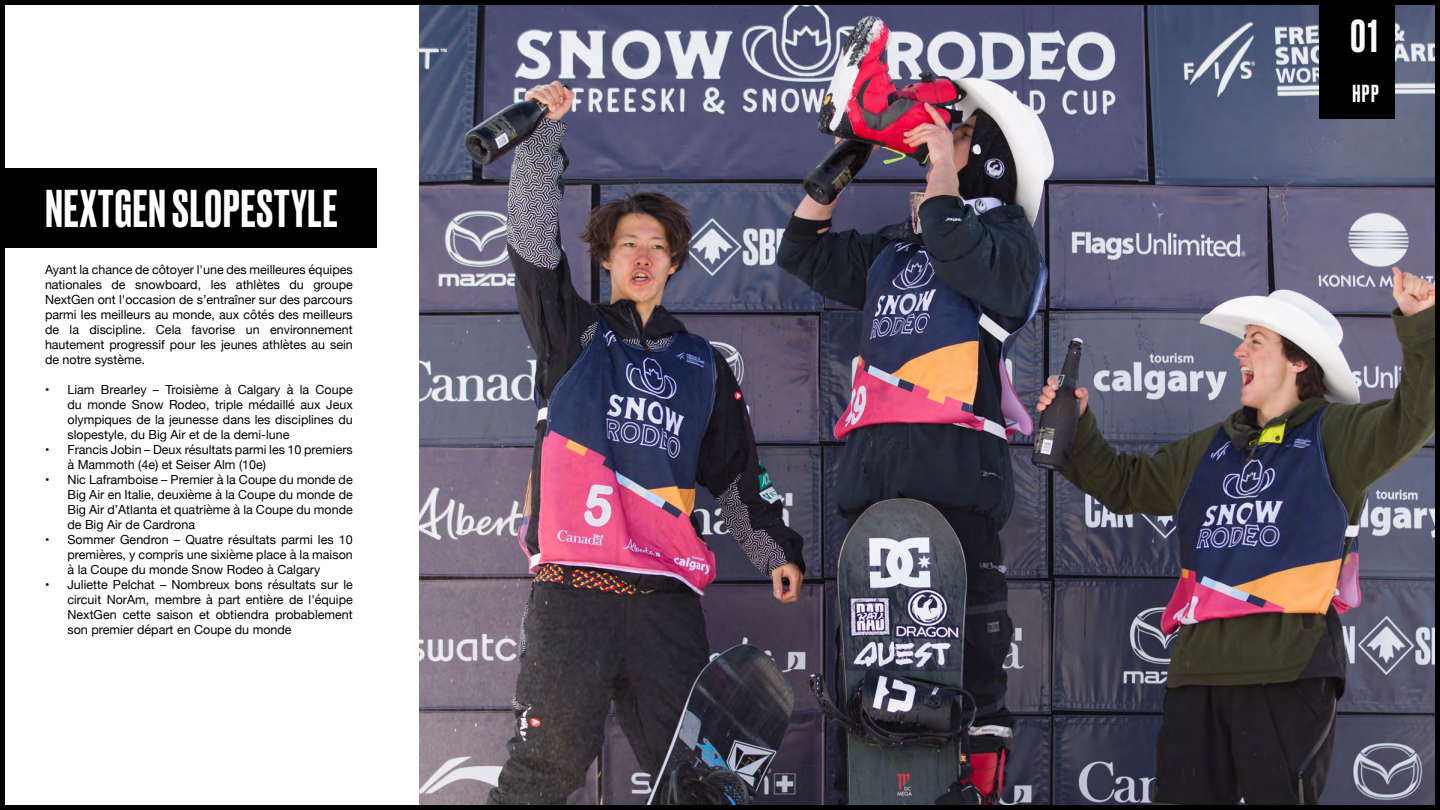
<style>
.page{position:relative;width:1440px;height:810px;background:#fff}
.page>*{position:absolute;margin:0;border:0;box-sizing:border-box;transform-origin:0 0}
.t1{font:500 50px "Druk";letter-spacing:.02em;color:#fff}
.t2{font:500 43.5px "Druk";color:#fff}
.t3{font:500 23.12px "Druk";color:#fff}
.t4{font:12.5px/15px "Helvetica Neue";color:#000;text-align:justify}
</style>
<div class="page">
<img style="left:419px;top:6px;width:1015px;height:798px">
<div style="left:0;top:0;width:1440px;height:810px;border:5px solid #000"></div>
<div style="left:0;top:168px;width:376px;height:80px;background:#000"></div>
<div style="left:1319px;top:0;width:76px;height:119px;background:#000"></div>
<p class="t1" style="left:45px;top:174px;width:294px">NEXTGEN SLOPESTYLE</p>
<p class="t4" style="left:45px;top:262px;width:309px">Ayant la chance de côtoyer l'une des meilleures équipes nationales de snowboard, les athlètes du groupe NextGen ont l'occasion de s’entraîner sur des parcours parmi les meilleurs au monde, aux côtés des meilleurs de la discipline. Cela favorise un environnement hautement progressif pour les jeunes athlètes au sein de notre système.</p>
<p class="t4" style="left:68px;top:382px;width:287px;text-indent:-22px">• Liam Brearley – Troisième à Calgary à la Coupe du monde Snow Rodeo, triple médaillé aux Jeux olympiques de la jeunesse dans les disciplines du slopestyle, du Big Air et de la demi-lune</p>
<p class="t4" style="left:68px;top:442px;width:287px;text-indent:-22px">• Francis Jobin – Deux résultats parmi les 10 premiers à Mammoth (4e) et Seiser Alm (10e)</p>
<p class="t4" style="left:68px;top:472px;width:287px;text-indent:-22px">• Nic Laframboise – Premier à la Coupe du monde de Big Air en Italie, deuxième à la Coupe du monde de Big Air d’Atlanta et quatrième à la Coupe du monde de Big Air de Cardrona</p>
<p class="t4" style="left:68px;top:532px;width:287px;text-indent:-22px">• Sommer Gendron – Quatre résultats parmi les 10 premières, y compris une sixième place à la maison à la Coupe du monde Snow Rodeo à Calgary</p>
<p class="t4" style="left:68px;top:577px;width:287px;text-indent:-22px">• Juliette Pelchat – Nombreux bons résultats sur le circuit NorAm, membre à part entière de l'équipe NextGen cette saison et obtiendra probablement son premier départ en Coupe du monde</p>
<p class="t2" style="left:1351px;top:6px;width:29px">O1</p>
<p class="t3" style="left:1352px;top:78px;width:28px">HPP</p>
</div>
